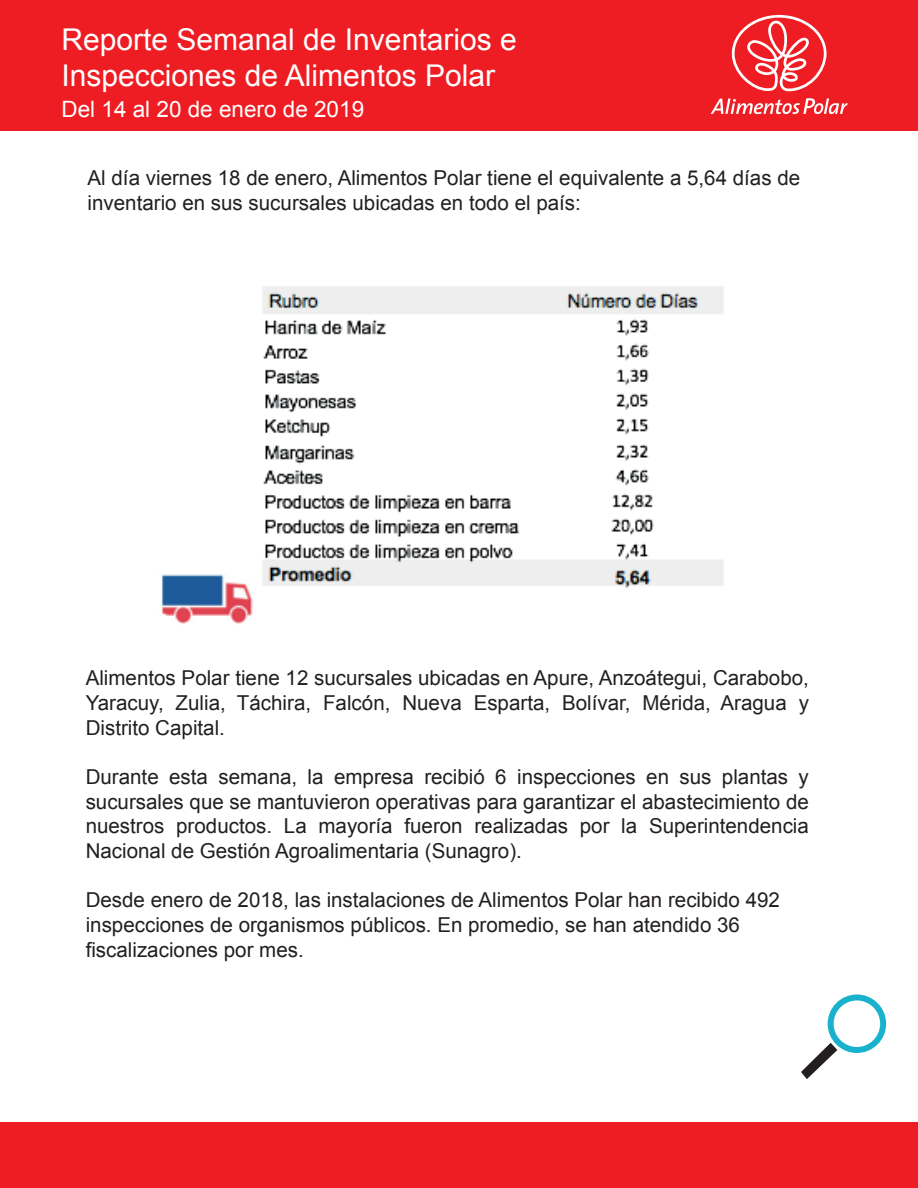
<style>
.page{position:relative;width:918px;height:1188px;background:#fff}
.page>*{position:absolute;margin:0;border:0;box-sizing:border-box;transform-origin:0 0}
.t1{font:30px/36px "Arial";color:#fff}
.t2{font:22.5px "Arial";color:#fff}
.t3{font:20.55px/24.6px "Arial";color:#231f20}
</style>
<div class="page">
<div style="left:0;top:0;width:918px;height:131px;background:#ee1d23"></div>
<svg style="left:732px;top:15px;width:95px;height:76px"></svg>
<svg style="left:711px;top:98px;width:137px;height:16px"></svg>
<div style="left:0;top:1123px;width:918px;height:65px;background:#ee1d23"></div>
<div style="left:828px;top:994px;width:58px;height:59px;border:6px solid #19b2cc;border-radius:50%"></div>
<svg style="left:801px;top:1043px;width:36px;height:36px"></svg>
<img style="left:161px;top:286px;width:563px;height:338px">
<h1 class="t1" style="left:61px;top:22px;width:457px">Reporte Semanal de Inventarios e<br>Inspecciones de Alimentos Polar</h1>
<p class="t2" style="left:61px;top:95px;width:304px">Del 14 al 20 de enero de 2019</p>
<p class="t3" style="left:88px;top:166px;width:714px">Al día viernes 18 de enero, Alimentos Polar tiene el equivalente a 5,64 días de inventario en sus sucursales ubicadas en todo el país:</p>
<p class="t3" style="left:86px;top:666px;width:725px;text-align:justify">Alimentos Polar tiene 12 sucursales ubicadas en Apure, Anzoátegui, Carabobo, Yaracuy, Zulia, Táchira, Falcón, Nueva Esparta, Bolívar, Mérida, Aragua y Distrito Capital.</p>
<p class="t3" style="left:86px;top:765px;width:725px;text-align:justify">Durante esta semana, la empresa recibió 6 inspecciones en sus plantas y sucursales que se mantuvieron operativas para garantizar el abastecimiento de nuestros productos. La mayoría fueron realizadas por la Superintendencia Nacional de Gestión Agroalimentaria (Sunagro).</p>
<p class="t3" style="left:86px;top:888px;width:696px">Desde enero de 2018, las instalaciones de Alimentos Polar han recibido 492 inspecciones de organismos públicos. En promedio, se han atendido 36 fiscalizaciones por mes.</p>
</div>
